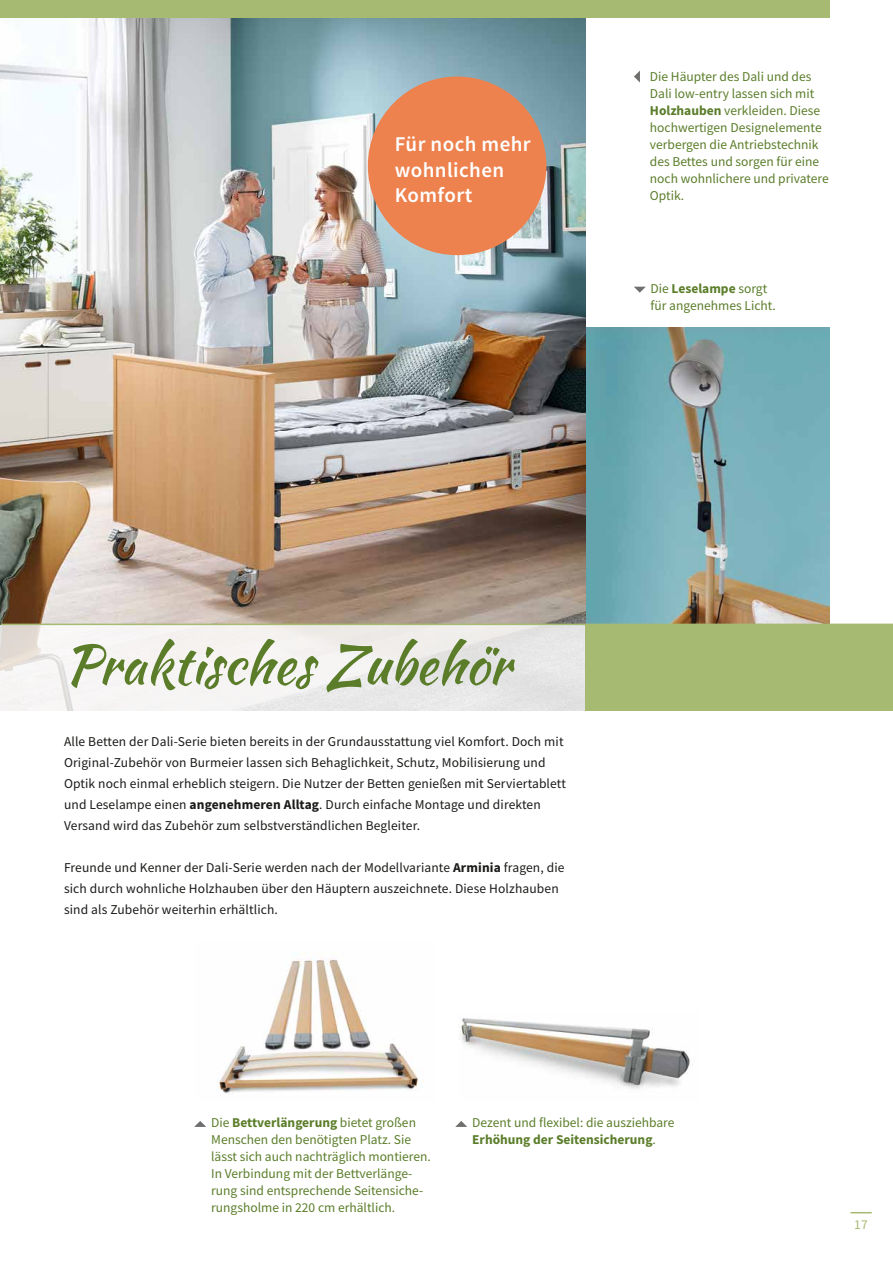
<style>
.page{position:relative;width:893px;height:1263px;background:#fff}
.page>*{position:absolute;margin:0;border:0;box-sizing:border-box;transform-origin:0 0}
.t1{font:54px "Kaushan Script";color:#5b7d2a}
.t2{font:600 21px/25.2px "Source Sans Pro";letter-spacing:.02em;color:#fff}
.t3{font:13.5px/21px "Source Sans Pro";letter-spacing:.01em;color:#1a1a18}
.t4{font:13.5px/17px "Source Sans Pro";color:#5b7d2a}
.t5{font:13.5px "Source Sans Pro";color:#a7ba71}
.s1{font-weight:700}
</style>
<div class="page">
<svg style="left:850px;top:1212px;width:22px;height:1px"></svg>
<img style="left:585px;top:327px;width:244px;height:297px">
<img style="left:0;top:17px;width:585px;height:608px">
<svg style="left:0;top:625px;width:585px;height:85px;fill:#f3f0ef"></svg>
<div style="left:0;top:0;width:829px;height:17px;background:#a7ba71"></div>
<img style="left:217px;top:953px;width:207px;height:141px">
<hr style="left:1px;top:624px;width:892px;height:1px;background:#a7ba71">
<div style="left:585px;top:625px;width:308px;height:85px;background:#a7ba71"></div>
<img style="left:458px;top:1018px;width:232px;height:71px">
<svg style="left:634px;top:71px;width:6px;height:12px"></svg>
<svg style="left:194px;top:1121px;width:12px;height:6px"></svg>
<svg style="left:455px;top:1121px;width:12px;height:6px"></svg>
<div style="left:368px;top:77px;width:178px;height:178px;background:#ed824e;border-radius:50%"></div>
<svg style="left:634px;top:287px;width:12px;height:6px"></svg>
<h2 class="t2" style="left:395px;top:132px;width:137px">Für noch mehr wohnlichen<br>Komfort</h2>
<p class="t4" style="left:650px;top:68px;width:180px">Die Häupter des Dali und des<br>Dali low-entry lassen sich mit<br><span class="s1">Holzhauben</span> verkleiden. Diese hochwertigen Designelemente verbergen die Antriebstechnik des Bettes und sorgen für eine noch wohnlichere und privatere<br>Optik.</p>
<p class="t4" style="left:651px;top:280px;width:127px">Die <span class="s1">Leselampe</span> sorgt für angenehmes Licht.</p>
<h1 class="t1" style="left:64px;top:625px;width:448px">Praktisches Zubehör</h1>
<p class="t3" style="left:64px;top:731px;width:503px">Alle Betten der Dali-Serie bieten bereits in der Grundausstattung viel Komfort. Doch mit Original-Zubehör von Burmeier lassen sich Behaglichkeit, Schutz, Mobilisierung und Optik noch einmal erheblich steigern. Die Nutzer der Betten genießen mit Serviertablett und Leselampe einen <span class="s1">angenehmeren Alltag</span>. Durch einfache Montage und direkten Versand wird das Zubehör zum selbstverständlichen Begleiter.</p>
<p class="t3" style="left:64px;top:857px;width:502px">Freunde und Kenner der Dali-Serie werden nach der Modellvariante <span class="s1">Arminia</span> fragen, die sich durch wohnliche Holzhauben über den Häuptern auszeichnete. Diese Holzhauben sind als Zubehör weiterhin erhältlich.</p>
<p class="t4" style="left:211px;top:1114px;width:221px">Die <span class="s1">Bettverlängerung</span> bietet großen Menschen den benötigten Platz. Sie lässt sich auch nachträglich montieren.<br>In Verbindung mit der Bettverlänge&shy;rung sind entsprechende Seitensiche&shy;rungsholme in 220 cm erhältlich.</p>
<p class="t4" style="left:472px;top:1114px;width:204px">Dezent und flexibel: die ausziehbare<br><span class="s1">Erhöhung der Seitensicherung</span>.</p>
<p class="t5" style="left:854px;top:1216px;width:15px">17</p>
</div>
